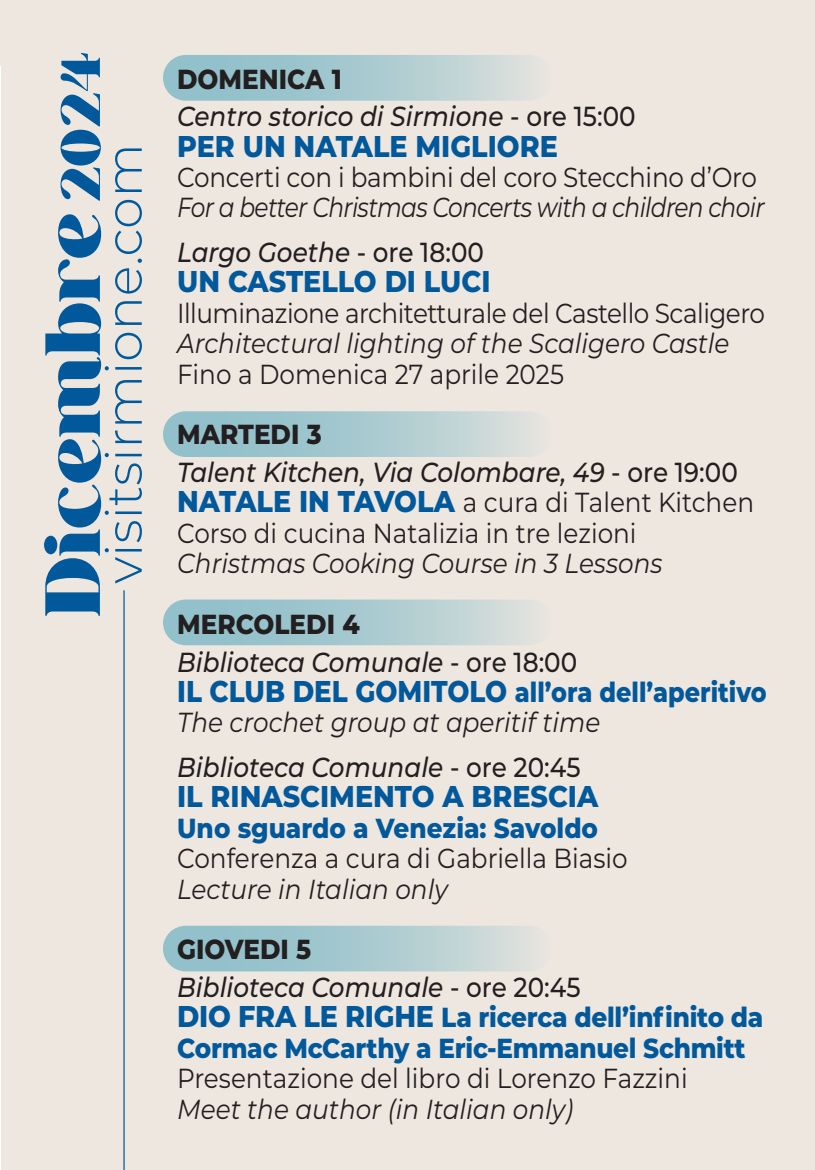
<style>
.page{position:relative;width:815px;height:1170px;background:#fff}
.page>*{position:absolute;margin:0;border:0;box-sizing:border-box;transform-origin:0 0}
.t1{font:78px "Refile";color:#01599c}
.t2{font:300 50.75px "Montserrat";color:#01599c}
.t3{font:800 30px "Montserrat";color:#01599c;scale:.9 1}
.t4{font:27.5px/30.5px "Montserrat";letter-spacing:-.005em;color:#231f20;scale:.9 1}
.t5{font:italic 27.5px/30.5px "Montserrat";color:#231f20;scale:.9 1}
.t6{font:italic 500 27.5px/37.5px "Montserrat";color:#231f20;scale:.9 1}
.t7{font:800 27.5px/30.5px "Montserrat";letter-spacing:-.01em;color:#01599c;scale:.9 1}
.t8{font:italic 27.5px/44.5px "Montserrat";letter-spacing:-.03em;color:#231f20;scale:.85 1}
.s1{font-size:55px}
.s2{font-weight:800;font-style:normal}
.s3{font-style:normal}
.s4{font-weight:500}
.s5{font-weight:500;font-style:normal}
.s6{font-weight:800;font-size:30px;color:#01599c}
.s7{font-weight:800;font-style:normal;font-size:30px;color:#01599c}
.s8{font-weight:800;font-style:normal;color:#01599c}
.s9{font-size:30px}
</style>
<div class="page">
<div style="left:0;top:0;width:815px;height:1169px;background:#ede7e0"></div>
<svg style="left:163px;top:55px;width:390px;height:46px"></svg>
<svg style="left:163px;top:411px;width:390px;height:46px"></svg>
<svg style="left:163px;top:599px;width:390px;height:46px"></svg>
<svg style="left:163px;top:925px;width:390px;height:46px"></svg>
<hr style="left:123px;top:590px;width:2px;height:579px;background:#01599c">
<img style="left:0;top:1054px;width:1px;height:114px">
<img style="left:0;top:66px;width:1px;height:988px">
<h1 class="t1" style="left:23px;top:616px;width:566px;rotate:-90deg">Dicembre <span class="s1">2024</span></h1>
<h2 class="t2" style="left:89px;top:583px;width:442px;rotate:-90deg">visitsirmione.com</h2>
<p class="t6" style="left:177px;top:59px;width:511px"><span class="s2">DOMENICA 1<br></span>Centro storico di Sirmione <span class="s3">- ore 15:00</span></p>
<p class="t3" style="left:177px;top:124px;width:424px">PER UN NATALE MIGLIORE</p>
<p class="t4" style="left:177px;top:161px;width:646px">Concerti con i bambini del coro Stecchino d’Oro</p>
<p class="t8" style="left:177px;top:184px;width:693px">For a better Christmas Concerts with a children choir<br><span class="s4">Largo Goethe</span> <span class="s5">- ore 18:00</span></p>
<p class="t3" style="left:177px;top:260px;width:350px">UN CASTELLO DI LUCI</p>
<p class="t4" style="left:177px;top:297px;width:655px">Illuminazione architetturale del Castello Scaligero</p>
<p class="t5" style="left:177px;top:327px;width:615px">Architectural lighting of the Scaligero Castle</p>
<p class="t4" style="left:177px;top:357px;width:431px">Fino a Domenica 27 aprile 2025</p>
<p class="t6" style="left:177px;top:415px;width:624px"><span class="s2">MARTEDI 3<br></span>Talent Kitchen, Via Colombare, 49 <span class="s3">- ore 19:00</span></p>
<p class="t4" style="left:177px;top:486px;width:643px"><span class="s6">NATALE IN TAVOLA</span> a cura di Talent Kitchen<br>Corso di cucina Natalizia in tre lezioni</p>
<p class="t5" style="left:177px;top:547px;width:541px">Christmas Cooking Course in 3 Lessons</p>
<p class="t6" style="left:177px;top:604px;width:446px"><span class="s2">MERCOLEDI 4<br></span>Biblioteca Comunale <span class="s3">- ore 18:00</span></p>
<p class="t5" style="left:177px;top:676px;width:657px"><span class="s7">IL CLUB DEL GOMITOLO</span> <span class="s8">all’ora dell’aperitivo<br></span>The crochet group at aperitif time</p>
<p class="t6" style="left:177px;top:747px;width:450px">Biblioteca Comunale <span class="s3">- ore 20:45</span></p>
<p class="t3" style="left:177px;top:774px;width:469px">IL RINASCIMENTO A BRESCIA</p>
<p class="t7" style="left:177px;top:811px;width:469px">Uno sguardo a Venezia: Savoldo</p>
<p class="t4" style="left:177px;top:842px;width:502px">Conferenza a cura di Gabriella Biasio</p>
<p class="t5" style="left:177px;top:872px;width:302px">Lecture in Italian only</p>
<p class="t6" style="left:177px;top:929px;width:450px"><span class="s2">GIOVEDI 5<br></span>Biblioteca Comunale <span class="s3">- ore 20:45</span></p>
<p class="t7" style="left:177px;top:1000px;width:653px"><span class="s9">DIO FRA LE RIGHE</span> La ricerca dell’infinito da<br>Cormac McCarthy a Eric-Emmanuel Schmitt</p>
<p class="t4" style="left:177px;top:1062px;width:569px">Presentazione del libro di Lorenzo Fazzini</p>
<p class="t5" style="left:177px;top:1092px;width:442px">Meet the author (in Italian only)</p>
</div>
